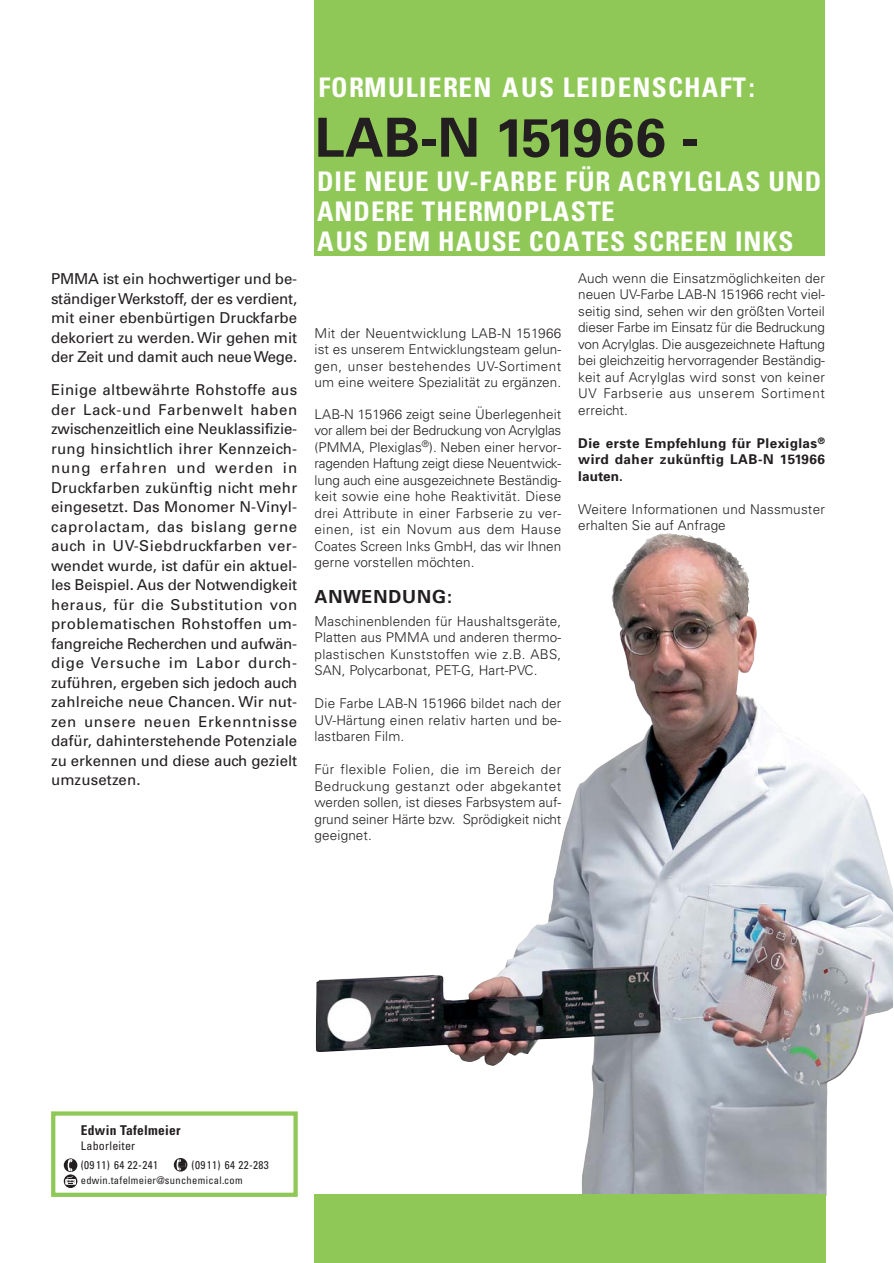
<style>
.page{position:relative;width:894px;height:1263px;background:#fff}
.page>*{position:absolute;margin:0;border:0;box-sizing:border-box;transform-origin:0 0}
.t1{font:700 54px "Univers";color:#231f20}
.t2{font:700 condensed 27px/30px "Univers";letter-spacing:.035em;color:#fff}
.t3{font:700 18px "Univers";letter-spacing:.05em;color:#231f20}
.t4{font:15px/19.5px "Univers";color:#231f20;text-align:justify}
.t5{font:300 13.5px/16.5px "Univers";letter-spacing:.01em;color:#231f20;text-align:justify}
.t6{font:700 13.5px/16.5px "Univers";letter-spacing:.03em;color:#231f20;text-align:justify}
.t7{font:700 condensed 13.5px "Univers";letter-spacing:.02em;color:#231f20}
.t8{font:condensed 12px "Univers";letter-spacing:.02em;color:#231f20}
.t9{font:condensed 11.25px "Univers";letter-spacing:.03em;color:#231f20}
.t10{font:condensed 10.5px "Univers";letter-spacing:.03em;color:#231f20}
</style>
<div class="page">
<img style="left:315px;top:533px;width:578px;height:663px">
<div style="left:315px;top:0;width:510px;height:255px;background:#90c858"></div>
<div style="left:315px;top:1195px;width:511px;height:68px;background:#90c858"></div>
<svg style="left:174px;top:1158px;width:13px;height:14px"></svg>
<svg style="left:177px;top:1159px;width:8px;height:11px"></svg>
<svg style="left:64px;top:1158px;width:13px;height:14px"></svg>
<div style="left:64px;top:1174px;width:13px;height:14px;background:#231f20;border-radius:50%"></div>
<svg style="left:65px;top:1159px;width:11px;height:26px"></svg>
<div style="left:51px;top:1111px;width:247px;height:86px;border:4px solid #90c858"></div>
<p class="t4" style="left:51px;top:270px;width:248px">PMMA ist ein hochwertiger und be&shy;ständiger Werkstoff, der es verdient, mit einer ebenbürtigen Druckfarbe dekoriert zu werden. Wir gehen mit der Zeit und damit auch neue Wege.</p>
<p class="t4" style="left:51px;top:381px;width:248px">Einige altbewährte Rohstoffe aus der Lack-und Farbenwelt haben zwischenzeitlich eine Neuklassifizie&shy;rung hinsichtlich ihrer Kennzeich&shy;nung erfahren und werden in Druckfarben zukünftig nicht mehr eingesetzt. Das Monomer N-Vinyl&shy;caprolactam, das bislang gerne auch in UV-Siebdruckfarben ver&shy;wendet wurde, ist dafür ein aktuel&shy;les Beispiel. Aus der Notwendigkeit heraus, für die Substitution von problematischen Rohstoffen um&shy;fangreiche Recherchen und aufwän&shy;dige Versuche im Labor durch&shy;zuführen, ergeben sich jedoch auch zahlreiche neue Chancen. Wir nut&shy;zen unsere neuen Erkenntnisse dafür, dahinterstehende Potenziale zu erkennen und diese auch gezielt umzusetzen.</p>
<h2 class="t2" style="left:318px;top:76px;width:438px">FORMULIEREN AUS LEIDENSCHAFT:</h2>
<h1 class="t1" style="left:315px;top:118px;width:385px">LAB-N 151966 -</h1>
<h2 class="t2" style="left:317px;top:169px;width:506px">DIE NEUE UV-FARBE FÜR ACRYLGLAS UND<br>ANDERE THERMOPLASTE<br>AUS DEM HAUSE COATES SCREEN INKS</h2>
<p class="t5" style="left:315px;top:326px;width:248px">Mit der Neuentwicklung LAB-N 151966 ist es unserem Entwicklungsteam gelun&shy;gen, unser bestehendes UV-Sortiment um eine weitere Spezialität zu ergänzen.</p>
<p class="t5" style="left:315px;top:407px;width:248px">LAB-N 151966 zeigt seine Überlegenheit vor allem bei der Bedruckung von Acrylglas (PMMA, Plexiglas<sup>®</sup>). Neben einer hervor&shy;ragenden Haftung zeigt diese Neuentwick&shy;lung auch eine ausgezeichnete Beständig&shy;keit sowie eine hohe Reaktivität. Diese drei Attribute in einer Farbserie zu ver&shy;einen, ist ein Novum aus dem Hause Coates Screen Inks GmbH, das wir Ihnen gerne vorstellen möchten.</p>
<h3 class="t3" style="left:315px;top:590px;width:139px">ANWENDUNG:</h3>
<p class="t5" style="left:315px;top:614px;width:248px">Maschinenblenden für Haushaltsgeräte, Platten aus PMMA und anderen thermo&shy;plastischen Kunststoffen wie z.B. ABS, SAN, Polycarbonat, PET-G, Hart-PVC.</p>
<p class="t5" style="left:315px;top:696px;width:248px">Die Farbe LAB-N 151966 bildet nach der UV-Härtung einen relativ harten und be&shy;lastbaren Film.</p>
<p class="t5" style="left:315px;top:762px;width:248px">Für flexible Folien, die im Bereich der Bedruckung gestanzt oder abgekantet werden sollen, ist dieses Farbsystem auf&shy;grund seiner Härte bzw. Sprödigkeit nicht geeignet.</p>
<p class="t5" style="left:578px;top:271px;width:248px">Auch wenn die Einsatzmöglichkeiten der neuen UV-Farbe LAB-N 151966 recht viel&shy;seitig sind, sehen wir den größten Vorteil dieser Farbe im Einsatz für die Bedruckung von Acrylglas. Die ausgezeichnete Haftung bei gleichzeitig hervorragender Beständig&shy;keit auf Acrylglas wird sonst von keiner UV Farbserie aus unserem Sortiment erreicht.</p>
<p class="t6" style="left:578px;top:436px;width:248px">Die erste Empfehlung für Plexiglas<sup>® </sup>wird daher zukünftig LAB-N 151966 lauten.</p>
<p class="t5" style="left:578px;top:502px;width:248px">Weitere Informationen und Nassmuster erhalten Sie auf Anfrage</p>
<p class="t7" style="left:81px;top:1125px;width:101px">Edwin Tafelmeier</p>
<p class="t8" style="left:81px;top:1141px;width:56px">Laborleiter</p>
<p class="t9" style="left:81px;top:1161px;width:79px">(0911) 64 22-241</p>
<p class="t9" style="left:192px;top:1161px;width:79px">(0911) 64 22-283</p>
<p class="t10" style="left:81px;top:1176px;width:163px">edwin.tafelmeier@sunchemical.com</p>
</div>
